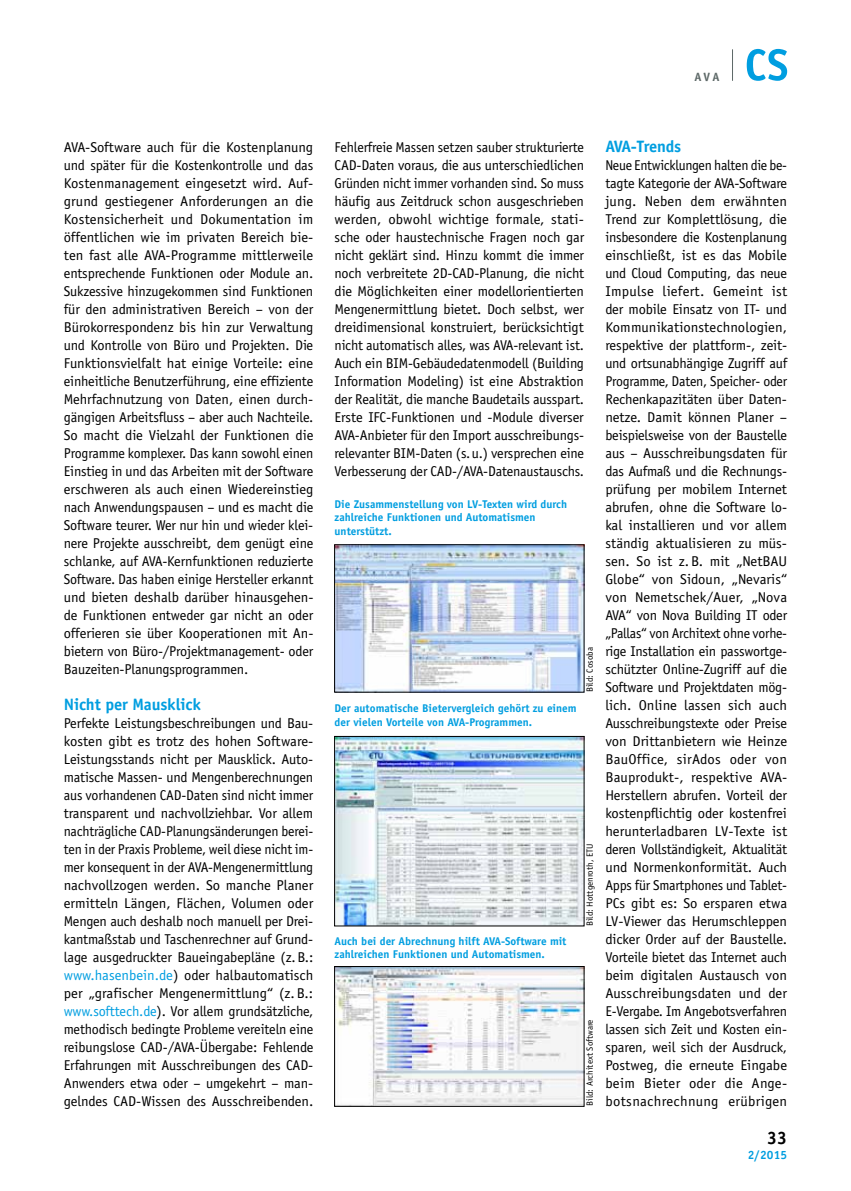
<style>
.page{position:relative;width:851px;height:1191px;background:#fff}
.page>*{position:absolute;margin:0;border:0;box-sizing:border-box;transform-origin:0 0}
.t1{font:700 18px "Officina Sans Std";color:#000}
.t2{font:700 16.5px "Officina Sans Std";letter-spacing:-.01em;color:#009ee0}
.t3{font:14.25px/18px "Officina Sans Std";letter-spacing:-.01em;color:#000}
.t4{font:700 12px "Officina Sans Std";color:#009ee0}
.t5{font:700 12px "Officina Sans Std";color:#5d6867}
.t6{font:700 11.25px/13.5px "Officina Sans Std";color:#009ee0}
.t7{font:9px "Officina Sans Std";color:#000}
.s1{color:#009ee0}
</style>
<div class="page">
<hr style="left:732px;top:49px;width:1px;height:32px;background:#5d6867">
<svg style="left:746px;top:49px;width:41px;height:32px"></svg>
<img style="left:336px;top:546px;width:246px;height:144px">
<div style="left:334px;top:544px;width:250px;height:148px;border:1px solid #000"></div>
<img style="left:336px;top:738px;width:246px;height:186px">
<div style="left:334px;top:736px;width:250px;height:190px;border:1px solid #000"></div>
<img style="left:336px;top:968px;width:246px;height:136px">
<div style="left:334px;top:966px;width:250px;height:140px;border:1px solid #000"></div>
<p class="t5" style="left:694px;top:69px;width:27px">AVA</p>
<p class="t3" style="left:64px;top:138px;width:251px">AVA-Software auch für die Kostenplanung und später für die Kostenkontrolle und das Kostenmanagement eingesetzt wird. Auf&shy;grund gestiegener Anforderungen an die Kostensicherheit und Dokumentation im öffentlichen wie im privaten Bereich bie&shy;ten fast alle AVA-Programme mittlerweile entsprechende Funktionen oder Module an.<br>Sukzessive hinzugekommen sind Funktionen für den administrativen Bereich – von der Bürokorrespondenz bis hin zur Verwaltung und Kontrolle von Büro und Projekten. Die Funktionsvielfalt hat einige Vorteile: eine einheitliche Benutzerführung, eine effiziente Mehrfachnutzung von Daten, einen durch&shy;gängigen Arbeitsfluss – aber auch Nachteile.<br>So macht die Vielzahl der Funktionen die Programme komplexer. Das kann sowohl einen Einstieg in und das Arbeiten mit der Software erschweren als auch einen Wiedereinstieg nach Anwendungspausen – und es macht die Software teurer. Wer nur hin und wieder klei&shy;nere Projekte ausschreibt, dem genügt eine schlanke, auf AVA-Kernfunktionen reduzierte Software. Das haben einige Hersteller erkannt und bieten deshalb darüber hinausgehen&shy;de Funktionen entweder gar nicht an oder offerieren sie über Kooperationen mit An&shy;bietern von Büro-/Projektmanagement- oder Bauzeiten-Planungsprogrammen.</p>
<p class="t2" style="left:64px;top:694px;width:138px">Nicht per Mausklick</p>
<p class="t3" style="left:64px;top:714px;width:251px;text-align:justify">Perfekte Leistungsbeschreibungen und Bau&shy;kosten gibt es trotz des hohen Software-Leistungsstands nicht per Mausklick. Auto&shy;matische Massen- und Mengenberechnungen aus vorhandenen CAD-Daten sind nicht immer transparent und nachvollziehbar. Vor allem nachträgliche CAD-Planungsänderungen berei&shy;ten in der Praxis Probleme, weil diese nicht im&shy;mer konsequent in der AVA-Mengenermittlung nachvollzogen werden. So manche Planer ermitteln Längen, Flächen, Volumen oder Mengen auch deshalb noch manuell per Drei&shy;kantmaßstab und Taschenrechner auf Grund&shy;lage ausgedruckter Baueingabepläne (z.B.: <span class="s1">www.hasenbein.de</span>) oder halbautomatisch per „grafischer Mengenermittlung“ (z.B.: <span class="s1">www.softtech.de</span>). Vor allem grundsätzliche, methodisch bedingte Probleme vereiteln eine reibungslose CAD-/AVA-Übergabe: Fehlende Erfahrungen mit Ausschreibungen des CAD-Anwenders etwa oder – umgekehrt – man&shy;gelndes CAD-Wissen des Ausschreibenden.</p>
<p class="t3" style="left:334px;top:138px;width:251px;text-align:justify">Fehlerfreie Massen setzen sauber strukturierte CAD-Daten voraus, die aus unterschiedlichen Gründen nicht immer vorhanden sind. So muss häufig aus Zeitdruck schon ausgeschrieben werden, obwohl wichtige formale, stati&shy;sche oder haustechnische Fragen noch gar nicht geklärt sind. Hinzu kommt die immer noch verbreitete 2D-CAD-Planung, die nicht die Möglichkeiten einer modellorientierten Mengenermittlung bietet. Doch selbst, wer dreidimensional konstruiert, berücksichtigt nicht automatisch alles, was AVA-relevant ist.<br>Auch ein BIM-Gebäudedatenmodell (Building Information Modeling) ist eine Abstraktion der Realität, die manche Baudetails ausspart.<br>Erste IFC-Funktionen und -Module diverser AVA-Anbieter für den Import ausschreibungs&shy;relevanter BIM-Daten (s.u.) versprechen eine Verbesserung der CAD-/AVA-Datenaustauschs.</p>
<p class="t2" style="left:605px;top:136px;width:77px">AVA-Trends</p>
<p class="t3" style="left:605px;top:156px;width:183px">Neue Entwicklungen halten die be&shy;tagte Kategorie der AVA-Software jung. Neben dem erwähnten<br>Trend zur Komplettlösung, die insbesondere die Kostenplanung einschließt, ist es das Mobile und Cloud Computing, das neue<br>Impulse liefert. Gemeint ist der mobile Einsatz von IT- und<br>Kommunikationstechnologien, respektive der plattform-, zeit&shy;und ortsunabhängige Zugriff auf<br>Programme, Daten, Speicher- oder<br>Rechenkapazitäten über Daten&shy;netze. Damit können Planer – beispielsweise von der Baustelle aus – Ausschreibungsdaten für das Aufmaß und die Rechnungs&shy;prüfung per mobilem Internet abrufen, ohne die Software lo&shy;kal installieren und vor allem ständig aktualisieren zu müs&shy;sen. So ist z.B. mit „NetBAU<br>Globe“ von Sidoun, „Nevaris“ von Nemetschek/Auer, „Nova<br>AVA“ von Nova Building IT oder „Pallas“ von Architext ohne vorhe&shy;rige Installation ein passwortge&shy;schützter Online-Zugriff auf die<br>Software und Projektdaten mög&shy;lich. Online lassen sich auch<br>Ausschreibungstexte oder Preise von Drittanbietern wie Heinze<br>BauOffice, sirAdos oder von<br>Bauprodukt-, respektive AVA-<br>Herstellern abrufen. Vorteil der kostenpflichtig oder kostenfrei herunterladbaren LV-Texte ist deren Vollständigkeit, Aktualität und Normenkonformität. Auch<br>Apps für Smartphones und Tablet-<br>PCs gibt es: So ersparen etwa<br>LV-Viewer das Herumschleppen dicker Order auf der Baustelle.<br>Vorteile bietet das Internet auch beim digitalen Austausch von<br>Ausschreibungsdaten und der<br>E-Vergabe. Im Angebotsverfahren lassen sich Zeit und Kosten ein&shy;sparen, weil sich der Ausdruck,<br>Postweg, die erneute Eingabe beim Bieter oder die Ange&shy;botsnachrechnung erübrigen</p>
<p class="t6" style="left:334px;top:497px;width:234px">Die Zusammenstellung von LV-Texten wird durch zahlreiche Funktionen und Automatismen unterstützt.</p>
<p class="t7" style="left:584px;top:692px;width:46px;rotate:-90deg">Bild: Cosoba</p>
<p class="t6" style="left:334px;top:701px;width:243px">Der automatische Bietervergleich gehört zu einem der vielen Vorteile von AVA-Programmen.</p>
<p class="t7" style="left:584px;top:926px;width:84px;rotate:-90deg">Bild: Hottgenroth, ETU</p>
<p class="t6" style="left:334px;top:934px;width:233px">Auch bei der Abrechnung hilft AVA-Software mit zahlreichen Funktionen und Automatismen.</p>
<p class="t7" style="left:584px;top:1106px;width:88px;rotate:-90deg">Bild: Architext Software</p>
<p class="t1" style="left:767px;top:1127px;width:22px">33</p>
<p class="t4" style="left:747px;top:1147px;width:41px">2/2015</p>
</div>
